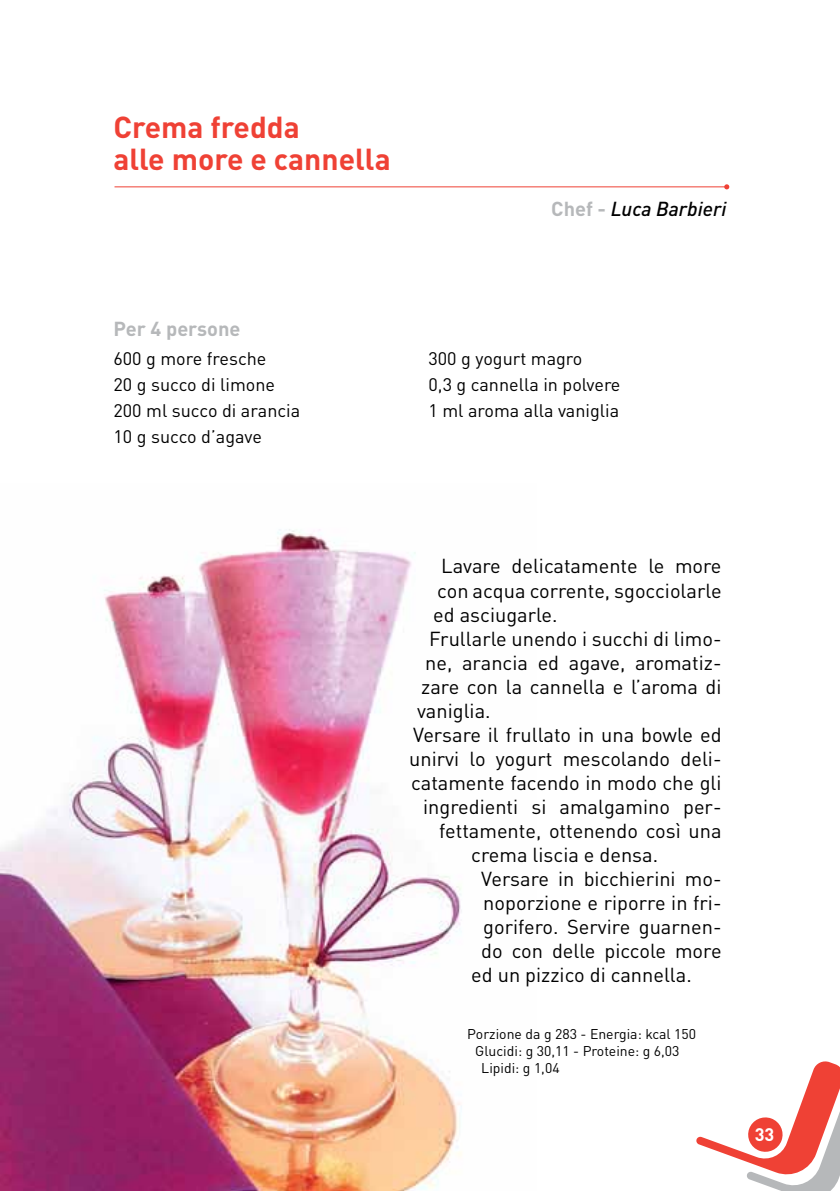
<style>
.page{position:relative;width:840px;height:1191px;background:#fff}
.page>*{position:absolute;margin:0;border:0;box-sizing:border-box;transform-origin:0 0}
.t1{font:700 30px/32px "DIN";color:#ef4135}
.t2{font:20px "DIN";color:#000}
.t3{font:italic 500 20px "DIN";color:#000}
.t4{font:700 20px "DIN";color:#b6b8ba}
.t5{font:18px/26px "DIN";color:#000}
.t6{font:700 18px "DIN";color:#fff}
.t7{font:14px "DIN";color:#000}
.s1{font-weight:700;font-style:normal;color:#b6b8ba}
</style>
<div class="page">
<svg style="left:696px;top:1061px;width:143px;height:130px"></svg>
<img style="left:0;top:529px;width:462px;height:662px">
<hr style="left:114px;top:186px;width:613px;height:1px;background:#ef4135">
<svg style="left:723px;top:184px;width:6px;height:5px"></svg>
<h1 class="t1" style="left:113px;top:110px;width:278px">Crema fredda<br>alle more e cannella</h1>
<p class="t3" style="left:551px;top:196px;width:177px"><span class="s1">Chef -</span> Luca Barbieri</p>
<p class="t4" style="left:113px;top:316px;width:128px">Per 4 persone</p>
<p class="t5" style="left:113px;top:345px;width:188px">600 g more fresche<br>20 g succo di limone<br>200 ml succo di arancia<br>10 g succo d’agave</p>
<p class="t5" style="left:428px;top:345px;width:193px">300 g yogurt magro<br>0,3 g cannella in polvere<br>1 ml aroma alla vaniglia</p>
<p class="t2" style="left:441px;top:554px;width:282px">Lavare delicatamente le more</p>
<p class="t2" style="left:437px;top:578px;width:286px">con acqua corrente, sgocciolarle</p>
<p class="t2" style="left:433px;top:602px;width:126px">ed asciugarle.</p>
<p class="t2" style="left:429px;top:626px;width:294px">Frullarle unendo i succhi di limo-</p>
<p class="t2" style="left:425px;top:650px;width:298px">ne, arancia ed agave, aromatiz-</p>
<p class="t2" style="left:421px;top:674px;width:302px">zare con la cannella e l’aroma di</p>
<p class="t2" style="left:417px;top:698px;width:75px">vaniglia.</p>
<p class="t2" style="left:413px;top:722px;width:310px">Versare il frullato in una bowle ed</p>
<p class="t2" style="left:409px;top:746px;width:313px">unirvi lo yogurt mescolando deli-</p>
<p class="t2" style="left:411px;top:770px;width:312px">catamente facendo in modo che gli</p>
<p class="t2" style="left:423px;top:794px;width:300px">ingredienti si amalgamino per-</p>
<p class="t2" style="left:439px;top:818px;width:283px">fettamente, ottenendo così una</p>
<p class="t2" style="left:471px;top:842px;width:188px">crema liscia e densa.</p>
<p class="t2" style="left:481px;top:866px;width:242px">Versare in bicchierini mo-</p>
<p class="t2" style="left:483px;top:890px;width:239px">noporzione e riporre in fri-</p>
<p class="t2" style="left:483px;top:914px;width:240px">gorifero. Servire guarnen-</p>
<p class="t2" style="left:481px;top:938px;width:242px">do con delle piccole more</p>
<p class="t2" style="left:471px;top:962px;width:222px">ed un pizzico di cannella.</p>
<p class="t7" style="left:467px;top:1025px;width:230px">Porzione da g 283 - Energia: kcal 150</p>
<p class="t7" style="left:475px;top:1042px;width:206px">Glucidi: g 30,11 - Proteine: g 6,03</p>
<p class="t7" style="left:481px;top:1059px;width:80px">Lipidi: g 1,04</p>
<p class="t6" style="left:754px;top:1122px;width:21px">33</p>
</div>
